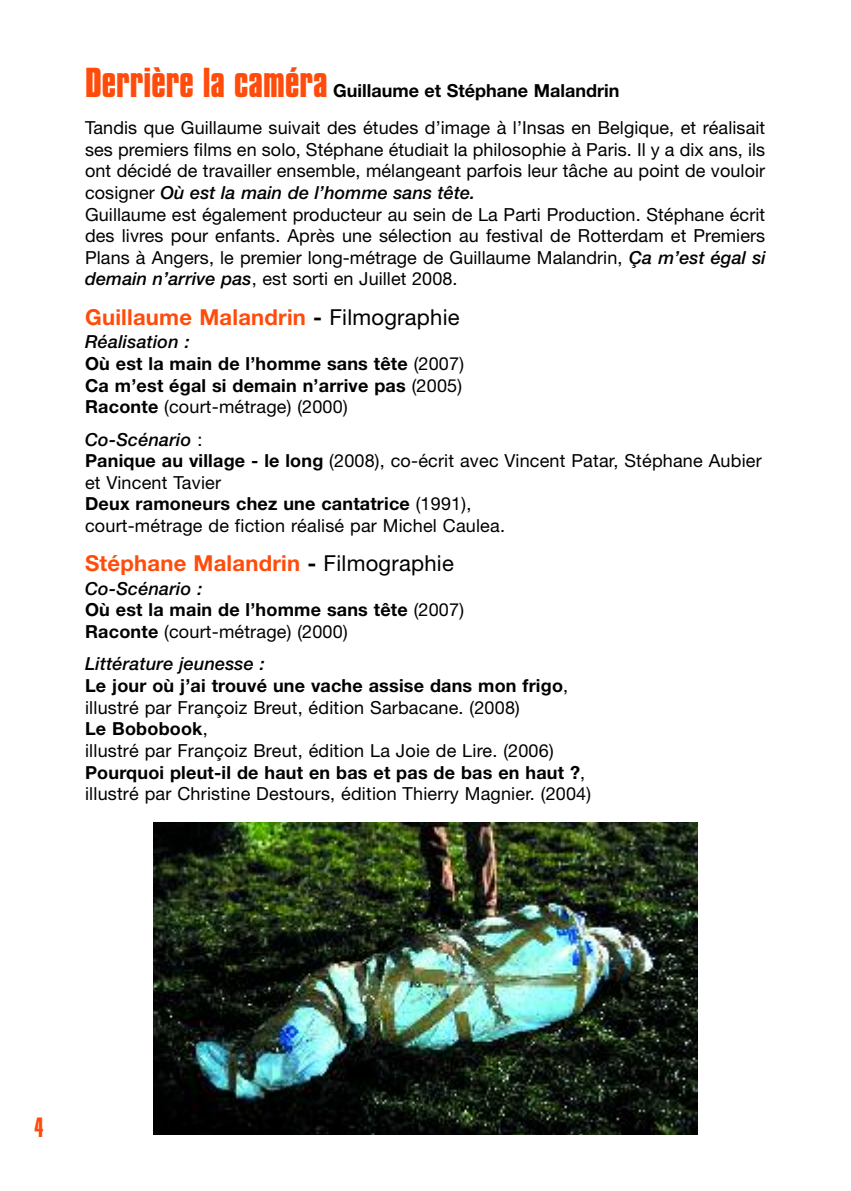
<style>
.page{position:relative;width:851px;height:1191px;background:#fff}
.page>*{position:absolute;margin:0;border:0;box-sizing:border-box;transform-origin:0 0}
.t1{font:24px "Compacta BT";color:#ff4c0b}
.t2{font:700 22px "Helvetica Neue";letter-spacing:.01em;color:#ff4c0b}
.t3{font:18px/21.6px "Helvetica Neue";letter-spacing:.005em;color:#000}
.t4{font:700 18px/21.6px "Helvetica Neue";letter-spacing:.01em;color:#000}
.s1{font-family:"Compacta BT";font-weight:700;font-size:36px;color:#ff4c0b}
.s2{font-weight:700}
.s3{font-weight:500;font-style:italic}
.s4{color:#000}
.s5{font-weight:400;color:#000}
.s6{font-weight:400}
</style>
<div class="page">
<img style="left:153px;top:822px;width:544px;height:312px">
<p class="t3" style="left:85px;top:74px;width:681px;line-height:36.8px"><span class="s1">Derrière la caméra</span> <span class="s2">Guillaume et Stéphane Malandrin<br></span>Tandis que Guillaume suivait des études d’image à l’Insas en Belgique, et réalisait</p>
<p class="t3" style="left:85px;top:140px;width:682px">ses premiers films en solo, Stéphane étudiait la philosophie à Paris. Il y a dix ans, ils ont décidé de travailler ensemble, mélangeant parfois leur tâche au point de vouloir cosigner <span class="s3">Où est la main de l’homme sans tête.<br></span>Guillaume est également producteur au sein de La Parti Production. Stéphane écrit des livres pour enfants. Après une sélection au festival de Rotterdam et Premiers Plans à Angers, le premier long-métrage de Guillaume Malandrin, <span class="s3">Ça m’est égal si demain n’arrive pas</span>, est sorti en Juillet 2008.</p>
<p class="t2" style="left:85px;top:309px;width:376px">Guillaume Malandrin <span class="s4">-</span> <span class="s5">Filmographie</span></p>
<p class="t4" style="left:85px;top:333px;width:380px"><span class="s3">Réalisation :<br></span>Où est la main de l’homme sans tête <span class="s6">(2007)<br></span>Ca m’est égal si demain n’arrive pas <span class="s6">(2005)<br></span>Raconte <span class="s6">(court-métrage) (2000)</span></p>
<p class="t3" style="left:85px;top:430px;width:678px"><span class="s3">Co-Scénario</span> :<br><span class="s2">Panique au village - le long</span> (2008), co-écrit avec Vincent Patar, Stéphane Aubier et Vincent Tavier<br><span class="s2">Deux ramoneurs chez une cantatrice</span> (1991),<br>court-métrage de fiction réalisé par Michel Caulea.</p>
<p class="t2" style="left:85px;top:555px;width:370px">Stéphane Malandrin <span class="s4">-</span> <span class="s5">Filmographie</span></p>
<p class="t4" style="left:85px;top:579px;width:380px"><span class="s3">Co-Scénario :<br></span>Où est la main de l’homme sans tête <span class="s6">(2007)<br></span>Raconte <span class="s6">(court-métrage) (2000)</span></p>
<p class="t3" style="left:85px;top:655px;width:507px"><span class="s3">Littérature jeunesse :<br></span><span class="s2">Le jour où j’ai trouvé une vache assise dans mon frigo</span>, illustré par Françoiz Breut, édition Sarbacane. (2008)<br><span class="s2">Le Bobobook</span>,<br>illustré par Françoiz Breut, édition La Joie de Lire. (2006)<br><span class="s2">Pourquoi pleut-il de haut en bas et pas de bas en haut ?</span>, illustré par Christine Destours, édition Thierry Magnier. (2004)</p>
<h1 class="t1" style="left:34px;top:1117px;width:11px">4</h1>
</div>
